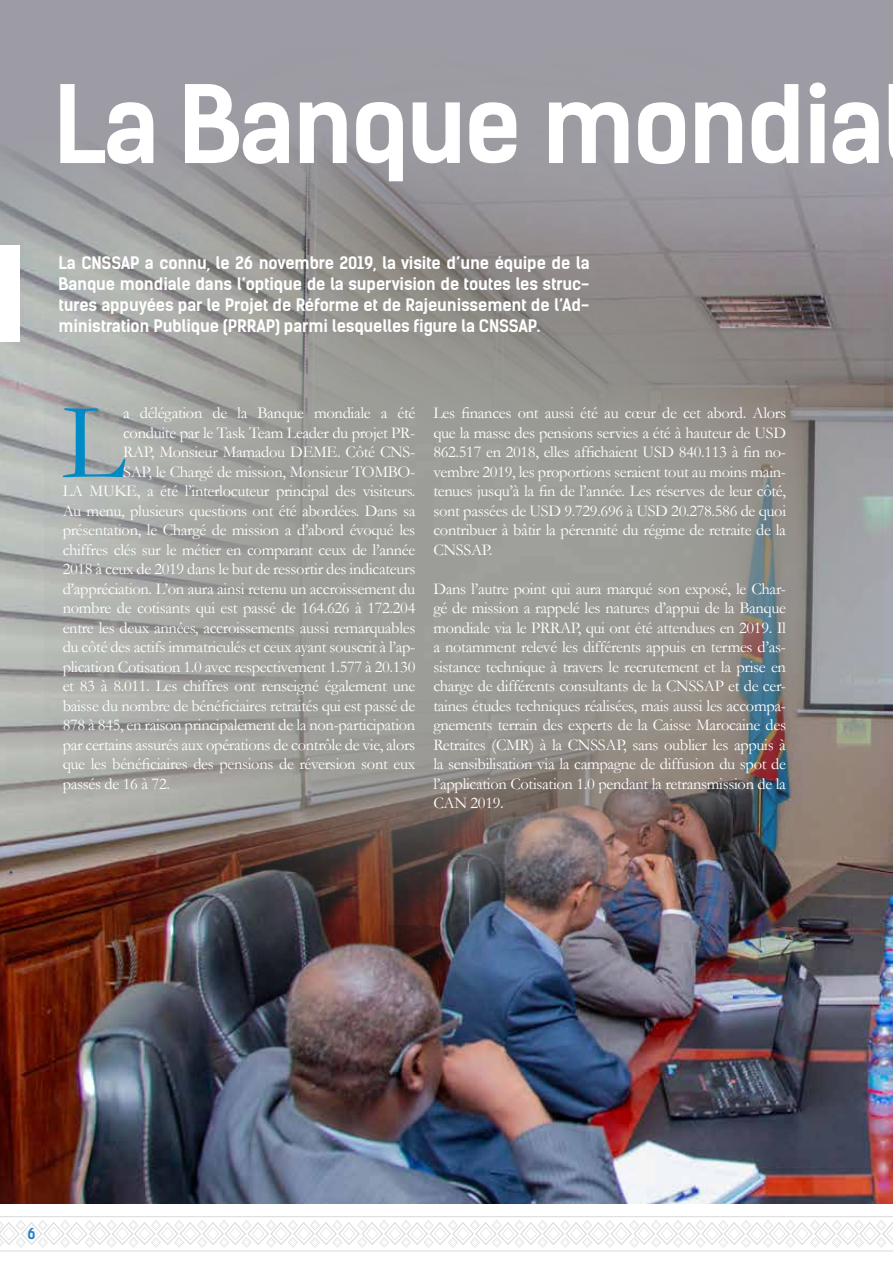
<style>
.page{position:relative;width:893px;height:1263px;background:#fff}
.page>*{position:absolute;margin:0;border:0;box-sizing:border-box;transform-origin:0 0}
.t1{font:110.25px "Garamond";color:#008bc6}
.t2{font:700 102.6px "Kelson Sans";letter-spacing:-.03em;color:#fff}
.t3{font:16.5px/19.5px "Garamond";letter-spacing:-.02em;color:#fff;text-align:justify}
.t4{font:700 16.5px/21px "Kelson Sans";letter-spacing:-.01em;color:#fff;text-align:justify}
.t5{font:700 14.4px "Kelson Sans";color:#2883c9}
</style>
<div class="page">
<img style="left:0;top:334px;width:893px;height:869px">
<div style="left:0;top:0;width:893px;height:334px;background:#9d9ca4"></div>
<img style="left:44px;top:140px;width:839px;height:1002px">
<img style="left:891px;top:229px;width:2px;height:758px">
<div style="left:0;top:246px;width:19px;height:96px;background:#fff"></div>
<svg style="left:0;top:1216px;width:893px;height:35px"></svg>
<h2 class="t2" style="left:53px;top:62px;width:833px">La Banque mondia</h2>
<p class="t4" style="left:58px;top:252px;width:533px">La CNSSAP a connu, le 26 novembre 2019, la visite d’une équipe de la Banque mondiale dans l’optique de la supervision de toutes les struc&shy;tures appuyées par le Projet de Réforme et de Rajeunissement de l’Ad&shy;ministration Publique (PRRAP) parmi lesquelles figure la CNSSAP.</p>
<h1 class="t1" style="left:62px;top:376px;width:65px">L</h1>
<p class="t3" style="left:123px;top:403px;width:294px">a délégation de la Banque mondiale a été</p>
<p class="t3" style="left:123px;top:423px;width:294px">conduite par le Task Team Leader du projet PR-</p>
<p class="t3" style="left:123px;top:442px;width:294px">RAP, Monsieur Mamadou DEME. Côté CNS-</p>
<p class="t3" style="left:123px;top:462px;width:294px">SAP, le Chargé de mission, Monsieur TOMBO-</p>
<p class="t3" style="left:63px;top:481px;width:354px">LA MUKE, a été l’interlocuteur principal des visiteurs.</p>
<p class="t3" style="left:63px;top:501px;width:354px">Au menu, plusieurs questions ont été abordées. Dans sa</p>
<p class="t3" style="left:63px;top:520px;width:354px">présentation, le Chargé de mission a d’abord évoqué les</p>
<p class="t3" style="left:63px;top:540px;width:354px">chiffres clés sur le métier en comparant ceux de l’année</p>
<p class="t3" style="left:63px;top:559px;width:354px">2018 à ceux de 2019 dans le but de ressortir des indicateurs</p>
<p class="t3" style="left:63px;top:579px;width:354px">d’appréciation. L’on aura ainsi retenu un accroissement du</p>
<p class="t3" style="left:63px;top:598px;width:354px">nombre de cotisants qui est passé de 164.626 à 172.204</p>
<p class="t3" style="left:63px;top:618px;width:354px">entre les deux années, accroissements aussi remarquables</p>
<p class="t3" style="left:63px;top:637px;width:354px">du côté des actifs immatriculés et ceux ayant souscrit à l’ap-</p>
<p class="t3" style="left:63px;top:657px;width:354px">plication Cotisation 1.0 avec respectivement 1.577 à 20.130</p>
<p class="t3" style="left:63px;top:676px;width:354px">et 83 à 8.011. Les chiffres ont renseigné également une</p>
<p class="t3" style="left:63px;top:696px;width:354px">baisse du nombre de bénéficiaires retraités qui est passé de</p>
<p class="t3" style="left:63px;top:715px;width:354px">878 à 845, en raison principalement de la non-participation</p>
<p class="t3" style="left:63px;top:735px;width:354px">par certains assurés aux opérations de contrôle de vie, alors</p>
<p class="t3" style="left:63px;top:754px;width:354px">que les bénéficiaires des pensions de réversion sont eux</p>
<p class="t3" style="left:63px;top:774px;width:109px">passés de 16 à 72.</p>
<p class="t3" style="left:433px;top:403px;width:354px">Les finances ont aussi été au cœur de cet abord. Alors que la masse des pensions servies a été à hauteur de USD 862.517 en 2018, elles affichaient USD 840.113 à fin no&shy;vembre 2019, les proportions seraient tout au moins main&shy;tenues jusqu’à la fin de l’année. Les réserves de leur côté, sont passées de USD 9.729.696 à USD 20.278.586 de quoi contribuer à bâtir la pérennité du régime de retraite de la CNSSAP.</p>
<p class="t3" style="left:433px;top:579px;width:354px">Dans l’autre point qui aura marqué son exposé, le Char&shy;gé de mission a rappelé les natures d’appui de la Banque mondiale via le PRRAP, qui ont été attendues en 2019. Il a notamment relevé les différents appuis en termes d’as&shy;sistance technique à travers le recrutement et la prise en charge de différents consultants de la CNSSAP et de cer&shy;taines études techniques réalisées, mais aussi les accompa&shy;gnements terrain des experts de la Caisse Marocaine des Retraites (CMR) à la CNSSAP, sans oublier les appuis à la sensibilisation via la campagne de diffusion du spot de l’application Cotisation 1.0 pendant la retransmission de la CAN 2019.</p>
<p class="t5" style="left:27px;top:1224px;width:10px">6</p>
</div>
